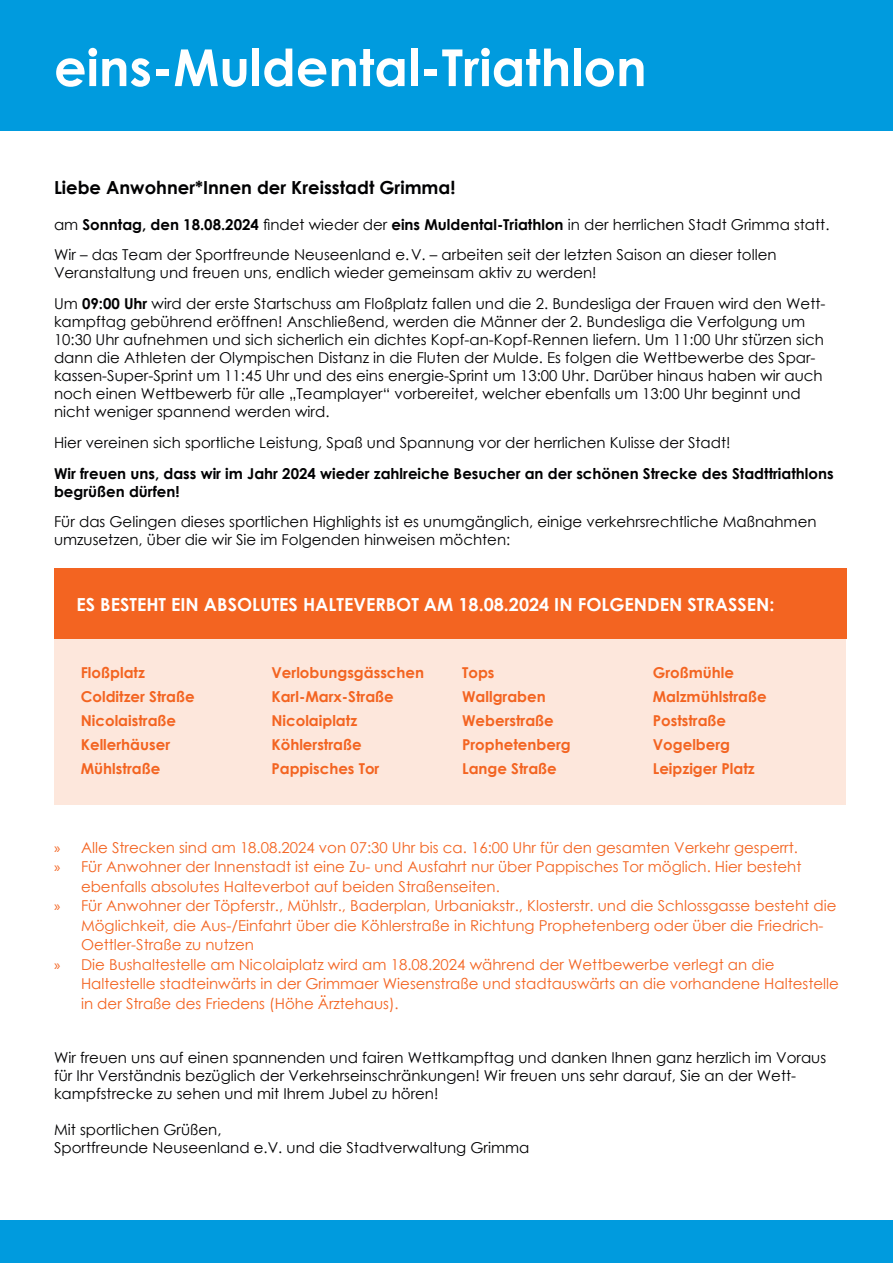
<style>
.page{position:relative;width:893px;height:1263px;background:#fff}
.page>*{position:absolute;margin:0;border:0;box-sizing:border-box;transform-origin:0 0}
.t1{font:700 51px "Century Gothic";color:#fff}
.t2{font:700 18px "Century Gothic";color:#fff}
.t3{font:700 18px "Century Gothic";color:#000002}
.t4{font:15px/18px "Century Gothic";color:#000002}
.t5{font:15px "Century Gothic";color:#f36421}
.t6{font:700 15px/24px "Century Gothic";color:#f36421}
.t7{font:700 15px/18px "Century Gothic";color:#000002}
.s1{font-weight:700}
.s2{font-family:"Myriad Pro"}
</style>
<div class="page">
<div style="left:0;top:0;width:893px;height:131px;background:#009bde"></div>
<div style="left:55px;top:569px;width:791px;height:236px;background:#fde7dc"></div>
<div style="left:54px;top:569px;width:792px;height:70px;background:#f36421"></div>
<div style="left:0;top:1220px;width:893px;height:43px;background:#009bde"></div>
<h1 class="t1" style="left:54px;top:29px;width:594px">eins-Muldental-Triathlon</h1>
<p class="t3" style="left:54px;top:173px;width:403px">Liebe Anwohner*Innen der Kreisstadt Grimma!</p>
<p class="t4" style="left:54px;top:208px;width:777px;line-height:30.8px">am <span class="s1">Sonntag, den 18.08.2024</span> findet wieder der <span class="s1">eins Muldental-Triathlon</span> in der herrlichen Stadt Grimma statt.<br>Wir – das Team der Sportfreunde Neuseenland e.V. – arbeiten seit der letzten Saison an dieser tollen</p>
<p class="t4" style="left:54px;top:257px;width:773px;line-height:30.8px">Veranstaltung und freuen uns, endlich wieder gemeinsam aktiv zu werden!<br>Um <span class="s1">09:00 Uhr</span> wird der erste Startschuss am Floßplatz fallen und die 2. Bundesliga der Frauen wird den Wett-</p>
<p class="t4" style="left:54px;top:312px;width:771px">kampftag gebührend eröffnen! Anschließend, werden die Männer der 2. Bundesliga die Verfolgung um 10:30 Uhr aufnehmen und sich sicherlich ein dichtes Kopf-an-Kopf-Rennen liefern. Um 11:00 Uhr stürzen sich dann die Athleten der Olympischen Distanz in die Fluten der Mulde. Es folgen die Wettbewerbe des Spar&shy;kassen-Super-Sprint um 11:45 Uhr und des eins energie-Sprint um 13:00 Uhr. Darüber hinaus haben wir auch noch einen Wettbewerb für alle „Teamplayer“ vorbereitet, welcher ebenfalls um 13:00 Uhr beginnt und nicht weniger spannend werden wird.</p>
<p class="t4" style="left:54px;top:433px;width:678px">Hier vereinen sich sportliche Leistung, Spaß und Spannung vor der herrlichen Kulisse der Stadt!</p>
<p class="t7" style="left:54px;top:463px;width:781px">Wir freuen uns, dass wir im Jahr 2024 wieder zahlreiche Besucher an der schönen Strecke des Stadttriathlons begrüßen dürfen!</p>
<p class="t4" style="left:54px;top:513px;width:764px">Für das Gelingen dieses sportlichen Highlights ist es unumgänglich, einige verkehrsrechtliche Maßnahmen umzusetzen, über die wir Sie im Folgenden hinweisen möchten:</p>
<p class="t2" style="left:77px;top:591px;width:700px">ES BESTEHT EIN ABSOLUTES HALTEVERBOT AM 18.08.2024 IN FOLGENDEN STRASSEN:</p>
<p class="t6" style="left:81px;top:660px;width:116px">Floßplatz<br>Colditzer Straße<br>Nicolaistraße<br>Kellerhäuser<br>Mühlstraße</p>
<p class="t6" style="left:271px;top:660px;width:154px">Verlobungsgässchen<br>Karl-Marx-Straße<br>Nicolaiplatz<br>Köhlerstraße<br>Pappisches Tor</p>
<p class="t6" style="left:462px;top:660px;width:110px">Tops<br>Wallgraben<br>Weberstraße<br>Prophetenberg<br>Lange Straße</p>
<p class="t6" style="left:653px;top:660px;width:115px">Großmühle<br>Malzmühlstraße<br>Poststraße<br>Vogelberg<br>Leipziger Platz</p>
<p class="t5" style="left:54px;top:837px;width:745px"><span class="s2">»</span> Alle Strecken sind am 18.08.2024 von 07:30 Uhr bis ca. 16:00 Uhr für den gesamten Verkehr gesperrt.</p>
<p class="t5" style="left:54px;top:856px;width:749px"><span class="s2">»</span> Für Anwohner der Innenstadt ist eine Zu- und Ausfahrt nur über Pappisches Tor möglich. Hier besteht</p>
<p class="t5" style="left:81px;top:876px;width:420px">ebenfalls absolutes Halteverbot auf beiden Straßenseiten.</p>
<p class="t5" style="left:54px;top:895px;width:784px"><span class="s2">»</span> Für Anwohner der Töpferstr., Mühlstr., Baderplan, Urbaniakstr., Klosterstr. und die Schlossgasse besteht die</p>
<p class="t5" style="left:81px;top:915px;width:744px">Möglichkeit, die Aus-/Einfahrt über die Köhlerstraße in Richtung Prophetenberg oder über die Friedrich-</p>
<p class="t5" style="left:81px;top:934px;width:175px">Oettler-Straße zu nutzen</p>
<p class="t5" style="left:54px;top:954px;width:722px"><span class="s2">»</span> Die Bushaltestelle am Nicolaiplatz wird am 18.08.2024 während der Wettbewerbe verlegt an die</p>
<p class="t5" style="left:81px;top:973px;width:759px">Haltestelle stadteinwärts in der Grimmaer Wiesenstraße und stadtauswärts an die vorhandene Haltestelle</p>
<p class="t5" style="left:81px;top:993px;width:319px">in der Straße des Friedens (Höhe Ärztehaus).</p>
<p class="t4" style="left:54px;top:1048px;width:774px">Wir freuen uns auf einen spannenden und fairen Wettkampftag und danken Ihnen ganz herzlich im Voraus für Ihr Verständnis bezüglich der Verkehrseinschränkungen! Wir freuen uns sehr darauf, Sie an der Wett&shy;kampfstrecke zu sehen und mit Ihrem Jubel zu hören!</p>
<p class="t4" style="left:54px;top:1120px;width:477px">Mit sportlichen Grüßen,<br>Sportfreunde Neuseenland e.V. und die Stadtverwaltung Grimma</p>
</div>
